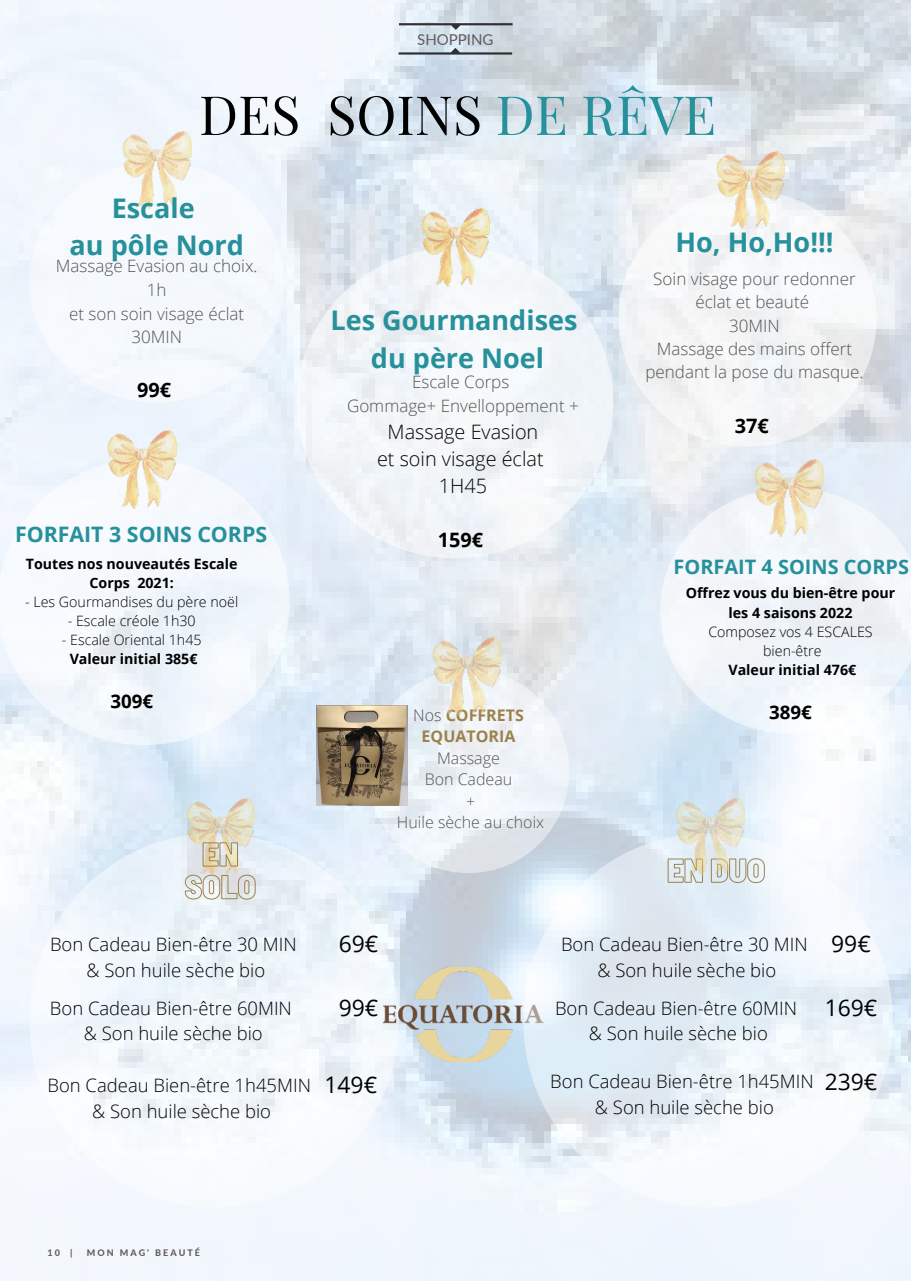
<style>
.page{position:relative;width:911px;height:1281px;background:#fff}
.page>*{position:absolute;margin:0;border:0;box-sizing:border-box;transform-origin:0 0}
.t1{font:54px "Playfair Display";color:#000}
.t2{font:700 27px/37.2px "Open Sans";color:#26909b;text-align:center}
.t3{font:22.8px "Open Sans";color:#000}
.t4{font:700 21.3px "Open Sans";color:#26909b}
.t5{font:700 19.95px "Open Sans";color:#26909b}
.t6{font:300 19.8px/27px "Open Sans";color:#000;text-align:center}
.t7{font:700 19.8px "Open Sans";color:#000}
.t8{font:700 18.75px "Open Sans";color:#000}
.t9{font:300 18.45px/25.8px "Open Sans";color:#000;text-align:center}
.t10{font:300 16.95px/23.4px "Open Sans";color:#545454;text-align:center}
.t11{font:300 16.05px/21.5px "Open Sans";color:#545454;text-align:center}
.t12{font:700 16.05px/21.5px "Open Sans";color:#9b824c;text-align:center}
.t13{font:15px "Lato";color:#635b5b}
.t14{font:700 14.25px/19.2px "Open Sans";color:#000;text-align:center}
.t15{font:300 14.25px/19.2px "Open Sans";color:#000;text-align:center}
.t16{font:800 9px "Lato";letter-spacing:.22em;color:#635b5b}
.s1{color:#26909b}
.s2{font-weight:300;color:#545454}
</style>
<div class="page">
<img style="left:0;top:0;width:910px;height:1280px">
<svg style="left:399px;top:23px;width:113px;height:7px"></svg>
<svg style="left:398px;top:48px;width:114px;height:7px"></svg>
<div style="left:618px;top:190px;width:258px;height:257px;background:#f5f6f7;border-radius:50%"></div>
<div style="left:29px;top:161px;width:255px;height:241px;background:#f5f9fd;border-radius:50%"></div>
<div style="left:296px;top:247px;width:317px;height:311px;background:#f2f6f9;border-radius:50%"></div>
<div style="left:367px;top:669px;width:202px;height:204px;background:linear-gradient(to bottom,#f0f4f9,#e6ebf0);border-radius:50%"></div>
<div style="left:29px;top:833px;width:369px;height:374px;background:linear-gradient(to bottom,#e7f1f8,#fafcfd);border-radius:50%"></div>
<img style="left:375px;top:967px;width:155px;height:93px">
<svg style="left:523px;top:833px;width:369px;height:374px"></svg>
<img style="left:316px;top:705px;width:91px;height:100px">
<svg style="left:0;top:459px;width:289px;height:286px;fill:#f3f7fd"></svg>
<img style="left:107px;top:431px;width:69px;height:77px">
<img style="left:122px;top:131px;width:69px;height:78px">
<img style="left:421px;top:209px;width:68px;height:77px">
<img style="left:715px;top:151px;width:69px;height:78px">
<img style="left:432px;top:637px;width:69px;height:78px">
<img style="left:186px;top:798px;width:69px;height:76px">
<svg style="left:202px;top:841px;width:36px;height:26px"></svg>
<svg style="left:184px;top:874px;width:72px;height:25px;background:#d6d4cc"></svg>
<svg style="left:667px;top:857px;width:97px;height:26px"></svg>
<img style="left:675px;top:798px;width:68px;height:77px">
<svg style="left:659px;top:488px;width:251px;height:245px;fill:#f0f4f9"></svg>
<img style="left:754px;top:459px;width:68px;height:78px">
<p class="t13" style="left:417px;top:28px;width:78px">SHOPPING</p>
<h1 class="t1" style="left:199px;top:73px;width:518px">DES SOINS <span class="s1">DE RÊVE</span></h1>
<h2 class="t2" style="left:69px;top:188px;width:176px">Escale<br>au pôle Nord</h2>
<p class="t10" style="left:56px;top:254px;width:203px">Massage Evasion au choix.<br>1h<br>et son soin visage éclat<br>30MIN</p>
<p class="t7" style="left:137px;top:376px;width:35px">99€</p>
<p class="t4" style="left:15px;top:519px;width:253px">FORFAIT 3 SOINS CORPS</p>
<p class="t14" style="left:26px;top:553px;width:213px">Toutes nos nouveautés Escale<br>Corps 2021:</p>
<p class="t15" style="left:25px;top:591px;width:214px">- Les Gourmandises du père noël</p>
<p class="t15" style="left:68px;top:611px;width:129px">- Escale créole 1h30</p>
<p class="t15" style="left:62px;top:630px;width:141px">- Escale Oriental 1h45</p>
<p class="t14" style="left:70px;top:649px;width:129px">Valeur initial 385€</p>
<p class="t8" style="left:110px;top:688px;width:44px">309€</p>
<h2 class="t2" style="left:330px;top:301px;width:248px">Les Gourmandises du père Noel</h2>
<p class="t10" style="left:347px;top:369px;width:233px">Escale Corps<br>Gommage+ Envelloppement +</p>
<p class="t6" style="left:377px;top:417px;width:168px">Massage Evasion et soin visage éclat<br>1H45</p>
<p class="t7" style="left:437px;top:525px;width:47px">159€</p>
<p class="t12" style="left:413px;top:704px;width:112px"><span class="s2">Nos</span> COFFRETS<br>EQUATORIA</p>
<p class="t11" style="left:397px;top:746px;width:149px">Massage<br>Bon Cadeau<br>+<br>Huile sèche au choix</p>
<h2 class="t2" style="left:675px;top:222px;width:160px">Ho, Ho,Ho!!!</h2>
<p class="t10" style="left:645px;top:266px;width:220px">Soin visage pour redonner éclat et beauté<br>30MIN<br>Massage des mains offert pendant la pose du masque.</p>
<p class="t7" style="left:734px;top:411px;width:35px">37€</p>
<p class="t5" style="left:673px;top:553px;width:237px">FORFAIT 4 SOINS CORPS</p>
<p class="t14" style="left:685px;top:583px;width:211px">Offrez vous du bien-être pour les 4 saisons 2022</p>
<p class="t15" style="left:708px;top:621px;width:166px">Composez vos 4 ESCALES bien-être</p>
<p class="t14" style="left:728px;top:660px;width:129px">Valeur initial 476€</p>
<p class="t8" style="left:768px;top:699px;width:44px">389€</p>
<p class="t9" style="left:50px;top:930px;width:248px">Bon Cadeau Bien-être 30 MIN &amp; Son huile sèche bio</p>
<p class="t9" style="left:50px;top:994px;width:243px">Bon Cadeau Bien-être 60MIN &amp; Son huile sèche bio</p>
<p class="t9" style="left:48px;top:1071px;width:265px">Bon Cadeau Bien-être 1h45MIN &amp; Son huile sèche bio</p>
<p class="t3" style="left:338px;top:928px;width:41px">69€</p>
<p class="t3" style="left:338px;top:991px;width:41px">99€</p>
<p class="t3" style="left:324px;top:1069px;width:54px">149€</p>
<p class="t9" style="left:560px;top:930px;width:248px">Bon Cadeau Bien-être 30 MIN &amp; Son huile sèche bio</p>
<p class="t3" style="left:830px;top:928px;width:41px">99€</p>
<p class="t9" style="left:554px;top:994px;width:243px">Bon Cadeau Bien-être 60MIN &amp; Son huile sèche bio</p>
<p class="t3" style="left:824px;top:991px;width:54px">169€</p>
<p class="t9" style="left:550px;top:1068px;width:265px">Bon Cadeau Bien-être 1h45MIN &amp; Son huile sèche bio</p>
<p class="t3" style="left:824px;top:1065px;width:54px">239€</p>
<p class="t16" style="left:48px;top:1245px;width:27px">10 |</p>
<p class="t16" style="left:87px;top:1245px;width:114px">MON MAG' BEAUTÉ</p>
</div>
